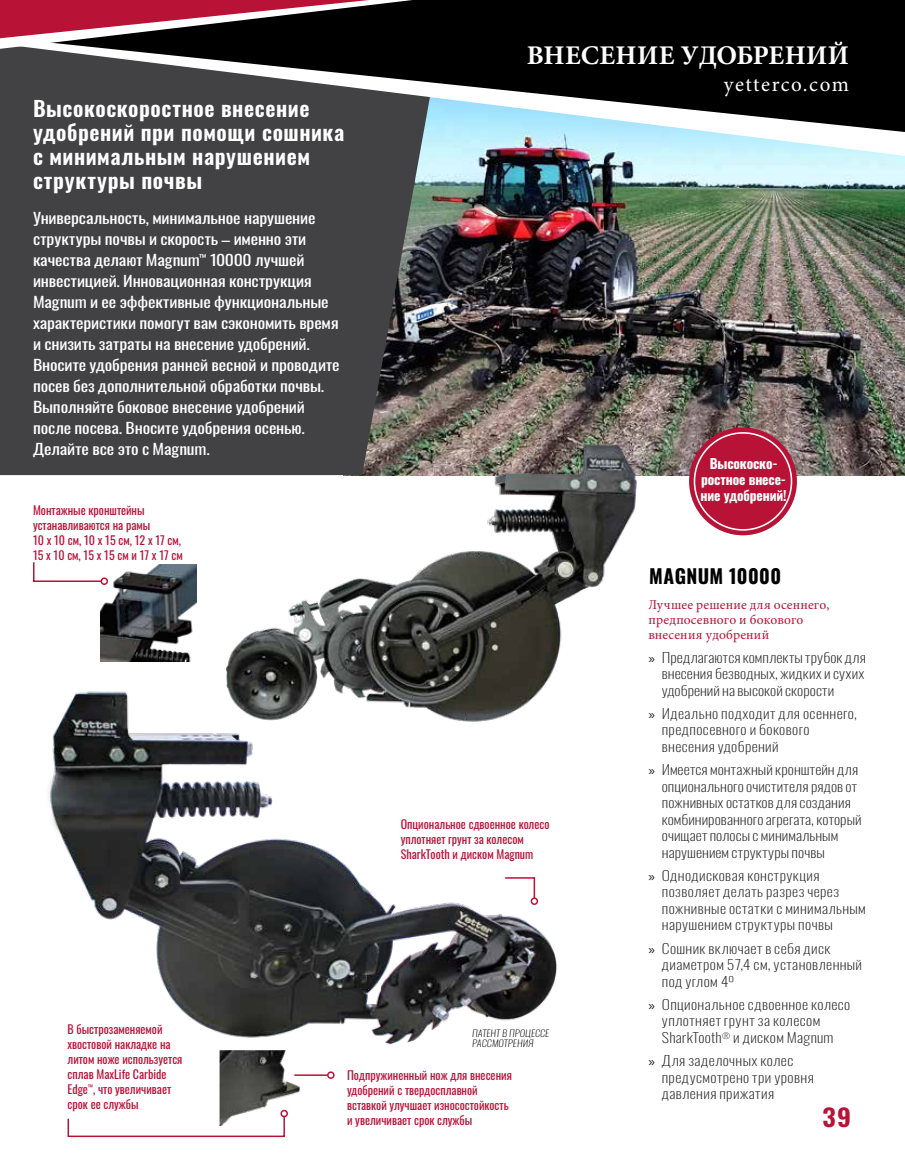
<style>
.page{position:relative;width:905px;height:1168px;background:#fff}
.page>*{position:absolute;margin:0;border:0;box-sizing:border-box;transform-origin:0 0}
.t1{font:700 27px "Minion Pro";letter-spacing:.01em;color:#fff}
.t2{font:600 24px "Oswald";color:#b81237;scale:1.1 1}
.t3{font:600 21px/24px "Oswald";letter-spacing:.025em;color:#fff;scale:1.05 1}
.t4{font:21px "Minion Pro";letter-spacing:.07em;color:#fff}
.t5{font:700 19.5px "Oswald";letter-spacing:.02em;color:#000}
.t6{font:15px/21px "Oswald";letter-spacing:-.01em;color:#fff;scale:1.18 1}
.t7{font:200 13.5px/16.5px "Oswald";letter-spacing:.02em;color:#222223;scale:1.18 1}
.t8{font:13.5px/15px "Minion Pro";letter-spacing:.02em;color:#b81237}
.t9{font:700 13.5px/16.2px "Oswald";letter-spacing:-.01em;color:#fff;text-align:center}
.t10{font:12px/15px "Oswald";color:#b81237}
.t11{font:italic 200 9.3px/10.8px "Oswald";letter-spacing:.01em;color:#000;scale:1.1 1}
.s1{font-family:"Myriad Pro";font-weight:400}
</style>
<div class="page">
<img style="left:446px;top:158px;width:458px;height:317px">
<svg style="left:0;top:158px;width:446px;height:317px;fill:#424244"></svg>
<svg style="left:689px;top:427px;width:108px;height:108px;fill:#b81237"></svg>
<div style="left:694px;top:433px;width:97px;height:97px;background:#b81237;border-radius:50%"></div>
<div style="left:693px;top:432px;width:99px;height:99px;border:2px solid #fff;border-radius:50%"></div>
<img style="left:200px;top:428px;width:464px;height:258px">
<img style="left:100px;top:564px;width:97px;height:98px">
<svg style="left:33px;top:562px;width:70px;height:20px"></svg>
<div style="left:100px;top:577px;width:8px;height:8px;border:2px solid #b81237;border-radius:50%"></div>
<img style="left:48px;top:686px;width:509px;height:359px">
<hr style="left:294px;top:1074px;width:34px;height:2px;background:#b81237">
<div style="left:327px;top:1071px;width:7px;height:8px;border:2px solid #b81237;border-radius:50%"></div>
<img style="left:219px;top:1050px;width:91px;height:67px">
<svg style="left:503px;top:876px;width:33px;height:24px"></svg>
<div style="left:530px;top:897px;width:8px;height:8px;border:2px solid #b81237;border-radius:50%"></div>
<svg style="left:67px;top:1115px;width:219px;height:23px"></svg>
<div style="left:280px;top:1110px;width:8px;height:7px;border:2px solid #b81237;border-radius:50%"></div>
<svg style="left:526px;top:133px;width:378px;height:25px;fill:#c8f3fe"></svg>
<svg style="left:526px;top:0;width:378px;height:133px;fill:#000"></svg>
<svg style="left:0;top:0;width:526px;height:158px;fill:#424244"></svg>
<svg style="left:0;top:0;width:500px;height:133px"></svg>
<h3 class="t3" style="left:33px;top:97px;width:298px">Высокоскоростное внесение удобрений при помощи сошника с минимальным нарушением структуры почвы</h3>
<p class="t6" style="left:33px;top:206px;width:261px">Универсальность, минимальное нарушение структуры почвы и скорость – именно эти качества делают Magnum<sup>™</sup> 10000 лучшей инвестицией. Инновационная конструкция Magnum и ее эффективные функциональные характеристики помогут вам сэкономить время и снизить затраты на внесение удобрений.<br>Вносите удобрения ранней весной и проводите посев без дополнительной обработки почвы.<br>Выполняйте боковое внесение удобрений после посева. Вносите удобрения осенью.<br>Делайте все это с Magnum.</p>
<p class="t10" style="left:33px;top:502px;width:151px">Монтажные кронштейны устанавливаются на рамы<br>10 x 10 см, 10 x 15 см, 12 x 17 см,<br>15 x 10 см, 15 x 15 см и 17 x 17 см</p>
<h1 class="t1" style="left:527px;top:36px;width:323px">ВНЕСЕНИЕ УДОБРЕНИЙ</h1>
<h3 class="t4" style="left:724px;top:70px;width:126px">yetterco.com</h3>
<p class="t9" style="left:700px;top:456px;width:88px">Высокоско&shy;ростное внесе&shy;ние удобрений!</p>
<h3 class="t5" style="left:649px;top:566px;width:133px">MAGNUM 10000</h3>
<p class="t10" style="left:68px;top:1020px;width:116px">В быстрозаменяемой хвостовой накладке на литом ноже используется сплав MaxLife Carbide<br>Edge<sup>™</sup>, что увеличивает срок ее службы</p>
<p class="t10" style="left:400px;top:816px;width:150px">Опциональное сдвоенное колесо уплотняет грунт за колесом<br>SharkTooth и диском Magnum</p>
<p class="t11" style="left:472px;top:1027px;width:72px">ПАТЕНТ В ПРОЦЕССЕ<br>РАССМОТРЕНИЯ</p>
<p class="t10" style="left:347px;top:1066px;width:166px">Подпружиненный нож для внесения удобрений с твердосплавной вставкой улучшает износостойкость и увеличивает срок службы</p>
<p class="t8" style="left:648px;top:598px;width:183px">Лучшее решение для осеннего, предпосевного и бокового внесения удобрений</p>
<p class="t7" style="left:661px;top:647px;width:174px;text-align:justify;text-indent:-13px"><span class="s1">»</span> Предлагаются комплекты трубок для внесения безводных, жидких и сухих удобрений на высокой скорости</p>
<p class="t7" style="left:661px;top:703px;width:167px;text-indent:-13px"><span class="s1">»</span> Идеально подходит для осеннего, предпосевного и бокового внесения удобрений</p>
<p class="t7" style="left:661px;top:760px;width:171px;text-indent:-13px"><span class="s1">»</span> Имеется монтажный кронштейн для опционального очистителя рядов от пожнивных остатков для создания комбинированного агрегата, который очищает полосы с минимальным нарушением структуры почвы</p>
<p class="t7" style="left:661px;top:865px;width:174px;text-indent:-13px"><span class="s1">»</span> Однодисковая конструкция позволяет делать разрез через пожнивные остатки с минимальным нарушением структуры почвы</p>
<p class="t7" style="left:661px;top:938px;width:171px;text-indent:-13px"><span class="s1">»</span> Сошник включает в себя диск диаметром 57,4 см, установленный под углом 4º</p>
<p class="t7" style="left:661px;top:994px;width:161px;text-indent:-13px"><span class="s1">»</span> Опциональное сдвоенное колесо уплотняет грунт за колесом<br>SharkTooth<sup>®</sup> и диском Magnum</p>
<p class="t7" style="left:661px;top:1051px;width:130px;text-indent:-13px"><span class="s1">»</span> Для заделочных колес предусмотрено три уровня давления прижатия</p>
<h2 class="t2" style="left:822px;top:1105px;width:28px">39</h2>
</div>
